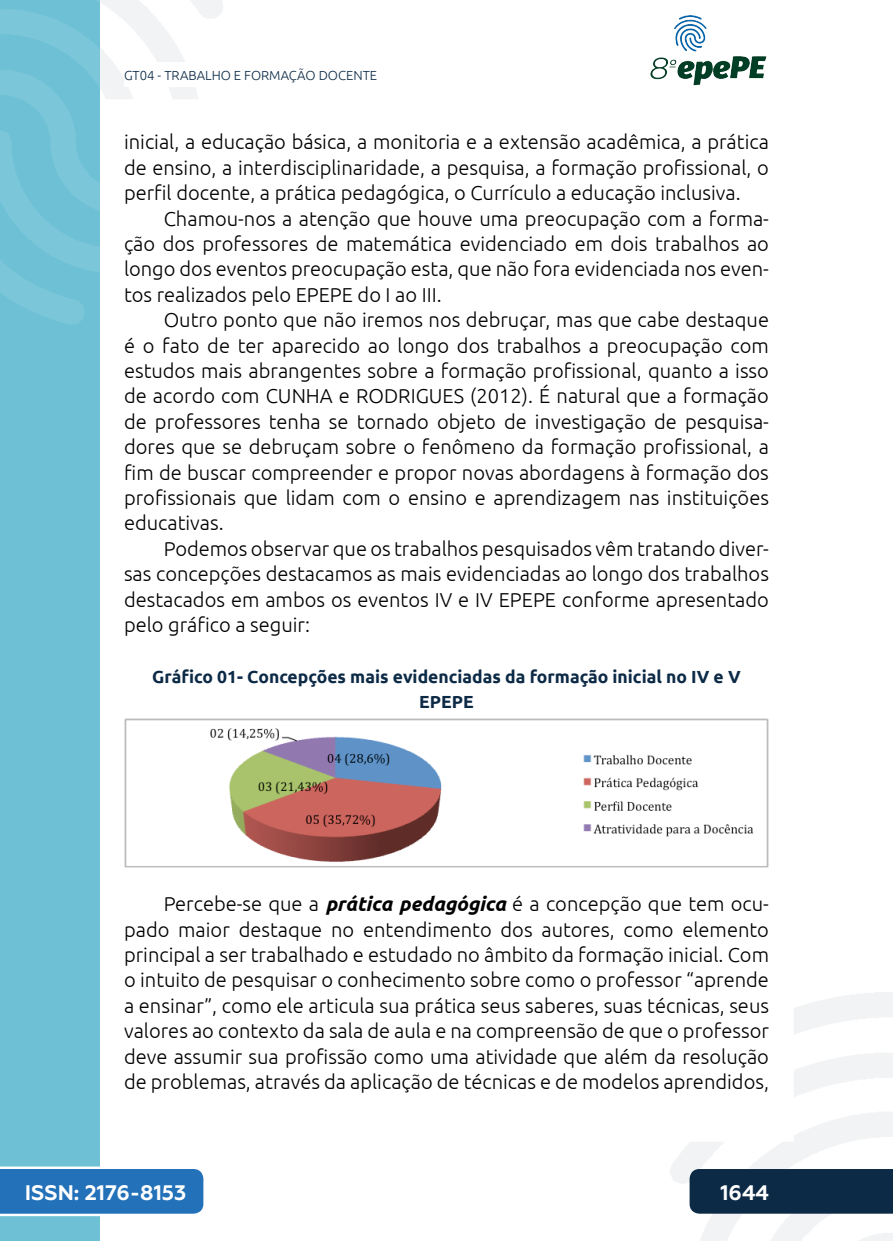
<style>
.page{position:relative;width:893px;height:1241px;background:#fff}
.page>*{position:absolute;margin:0;border:0;box-sizing:border-box;transform-origin:0 0}
.t1{font:700 21px "Geometria";color:#fff}
._5_CORPO{font:300 20.12px/25.4px "Ubuntu";color:#000;text-align:justify}
._10_LEGENDAS{font:700 17.5px/25.4px "Ubuntu";color:#0c2a46;text-align:center}
.t2{font:300 13.12px "Ubuntu";color:#0c2a46}
.s1{font-weight:700;font-style:italic}
</style>
<div class="page">
<svg style="left:670px;top:992px;width:223px;height:248px"></svg>
<svg style="left:99px;top:0;width:124px;height:324px"></svg>
<img style="left:650px;top:15px;width:117px;height:71px">
<div style="left:0;top:0;width:99px;height:1240px;background:#6ec0d5"></div>
<svg style="left:0;top:0;width:99px;height:325px"></svg>
<svg style="left:0;top:1166px;width:203px;height:49px;background:#367dbf"></svg>
<div style="left:690px;top:1168px;width:203px;height:45px;background:#0c2a46"></div>
<div style="left:124px;top:62px;width:516px;height:25px;background:#fff"></div>
<img style="left:125px;top:718px;width:643px;height:149px">
<p class="t2" style="left:124px;top:67px;width:255px">GT04 - TRABALHO E FORMAÇÃO DOCENTE</p>
<p class="_5_CORPO" style="left:124px;top:129px;width:646px">inicial, a educação básica, a monitoria e a extensão acadêmica, a prática de ensino, a interdisciplinaridade, a pesquisa, a formação profissional, o perfil docente, a prática pedagógica, o Currículo a educação inclusiva.</p>
<p class="_5_CORPO" style="left:124px;top:205px;width:646px;text-indent:40px">Chamou-nos a atenção que houve uma preocupação com a forma&shy;ção dos professores de matemática evidenciado em dois trabalhos ao longo dos eventos preocupação esta, que não fora evidenciada nos even&shy;tos realizados pelo EPEPE do I ao III.</p>
<p class="_5_CORPO" style="left:124px;top:307px;width:646px;text-indent:40px">Outro ponto que não iremos nos debruçar, mas que cabe destaque é o fato de ter aparecido ao longo dos trabalhos a preocupação com estudos mais abrangentes sobre a formação profissional, quanto a isso de acordo com CUNHA e RODRIGUES (2012). É natural que a formação de professores tenha se tornado objeto de investigação de pesquisa&shy;dores que se debruçam sobre o fenômeno da formação profissional, a fim de buscar compreender e propor novas abordagens à formação dos profissionais que lidam com o ensino e aprendizagem nas instituições educativas.</p>
<p class="_5_CORPO" style="left:124px;top:535px;width:646px;text-indent:40px">Podemos observar que os trabalhos pesquisados vêm tratando diver&shy;sas concepções destacamos as mais evidenciadas ao longo dos trabalhos destacados em ambos os eventos IV e IV EPEPE conforme apresentado pelo gráfico a seguir:</p>
<p class="_10_LEGENDAS" style="left:152px;top:663px;width:590px">Gráfico 01- Concepções mais evidenciadas da formação inicial no IV e V<br>EPEPE</p>
<p class="_5_CORPO" style="left:124px;top:890px;width:646px;text-indent:40px">Percebe-se que a <span class="s1">prática pedagógica</span> é a concepção que tem ocu&shy;pado maior destaque no entendimento dos autores, como elemento principal a ser trabalhado e estudado no âmbito da formação inicial. Com o intuito de pesquisar o conhecimento sobre como o professor “aprende a ensinar”, como ele articula sua prática seus saberes, suas técnicas, seus valores ao contexto da sala de aula e na compreensão de que o professor deve assumir sua profissão como uma atividade que além da resolução de problemas, através da aplicação de técnicas e de modelos aprendidos,</p>
<p class="t1" style="left:25px;top:1179px;width:163px">ISSN: 2176-8153</p>
<p class="t1" style="left:720px;top:1179px;width:50px">1644</p>
</div>
